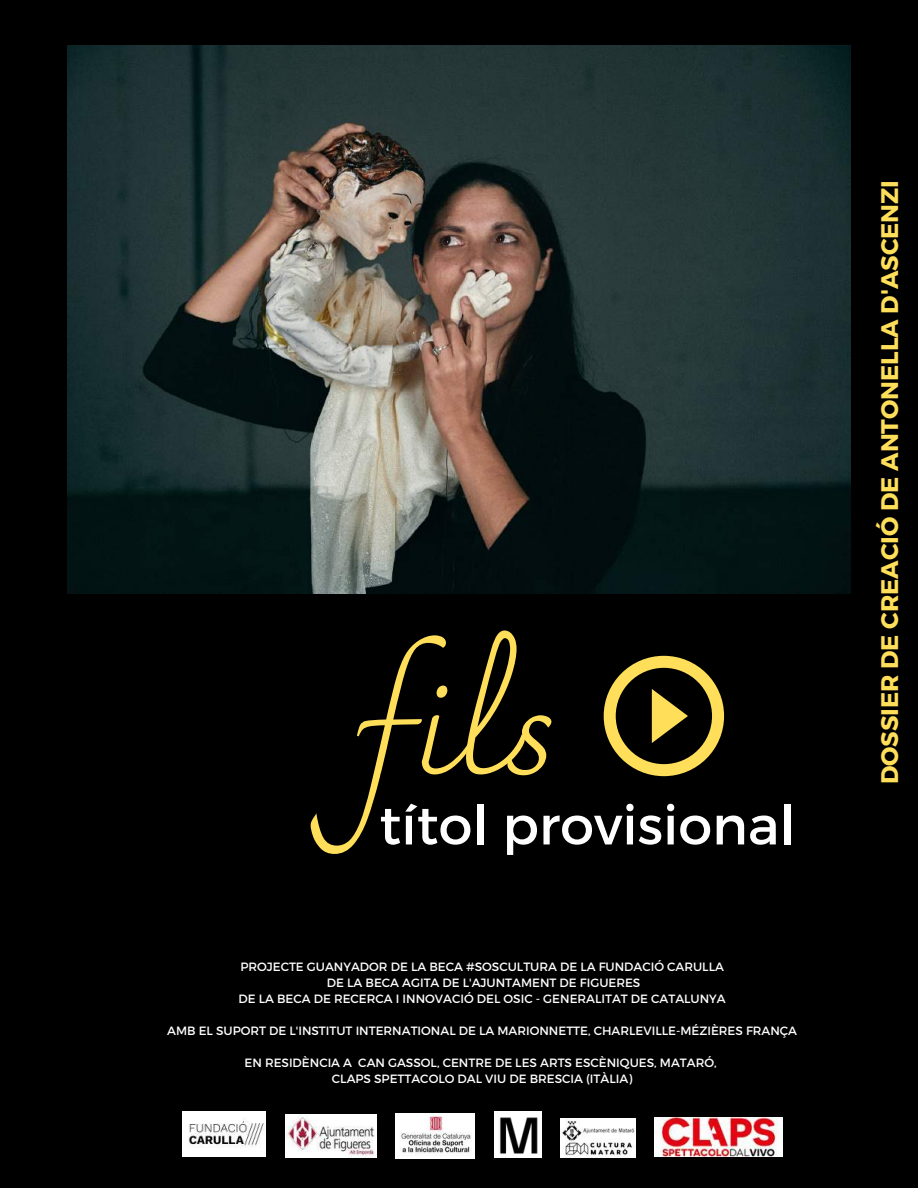
<style>
.page{position:relative;width:918px;height:1188px;background:#000}
.page>*{position:absolute;margin:0;border:0;box-sizing:border-box;transform-origin:0 0}
.t1{font:139.5px "Charmonman";color:#ffde59}
.t2{font:54px "Montserrat";color:#fff}
.t3{font:700 24px "Montserrat";color:#ffde59}
.t4{font:12px/16px "Montserrat";color:#fff;text-align:center}
</style>
<div class="page">
<svg style="left:604px;top:656px;width:120px;height:120px"></svg>
<div style="left:494px;top:1112px;width:48px;height:46px;background:#fff"></div>
<img style="left:499px;top:1117px;width:39px;height:37px">
<img style="left:561px;top:1119px;width:74px;height:39px">
<img style="left:285px;top:1114px;width:91px;height:44px">
<img style="left:182px;top:1112px;width:84px;height:45px">
<img style="left:395px;top:1113px;width:79px;height:45px">
<img style="left:654px;top:1117px;width:128px;height:40px">
<img style="left:67px;top:46px;width:783px;height:548px">
<h1 class="t1" style="left:357px;top:644px;width:201px">fils</h1>
<h2 class="t2" style="left:379px;top:790px;width:418px">títol provisional</h2>
<p class="t4" style="left:239px;top:958px;width:489px">PROJECTE GUANYADOR DE LA BECA #SOSCULTURA DE LA FUNDACIÓ CARULLA<br>DE LA BECA AGITA DE L'AJUNTAMENT DE FIGUERES<br>DE LA BECA DE RECERCA I INNOVACIÓ DEL OSIC - GENERALITAT DE CATALUNYA</p>
<p class="t4" style="left:167px;top:1022px;width:632px">AMB EL SUPORT DE L'INSTITUT INTERNATIONAL DE LA MARIONNETTE, CHARLEVILLE-MÉZIÈRES FRANÇA</p>
<p class="t4" style="left:245px;top:1054px;width:474px">EN RESIDÈNCIA A CAN GASSOL, CENTRE DE LES ARTS ESCÈNIQUES, MATARÓ,<br>CLAPS SPETTACOLO DAL VIU DE BRESCIA (ITÀLIA)</p>
<h3 class="t3" style="left:874px;top:784px;width:606px;rotate:-90deg">DOSSIER DE CREACIÓ DE ANTONELLA D'ASCENZI</h3>
</div>
